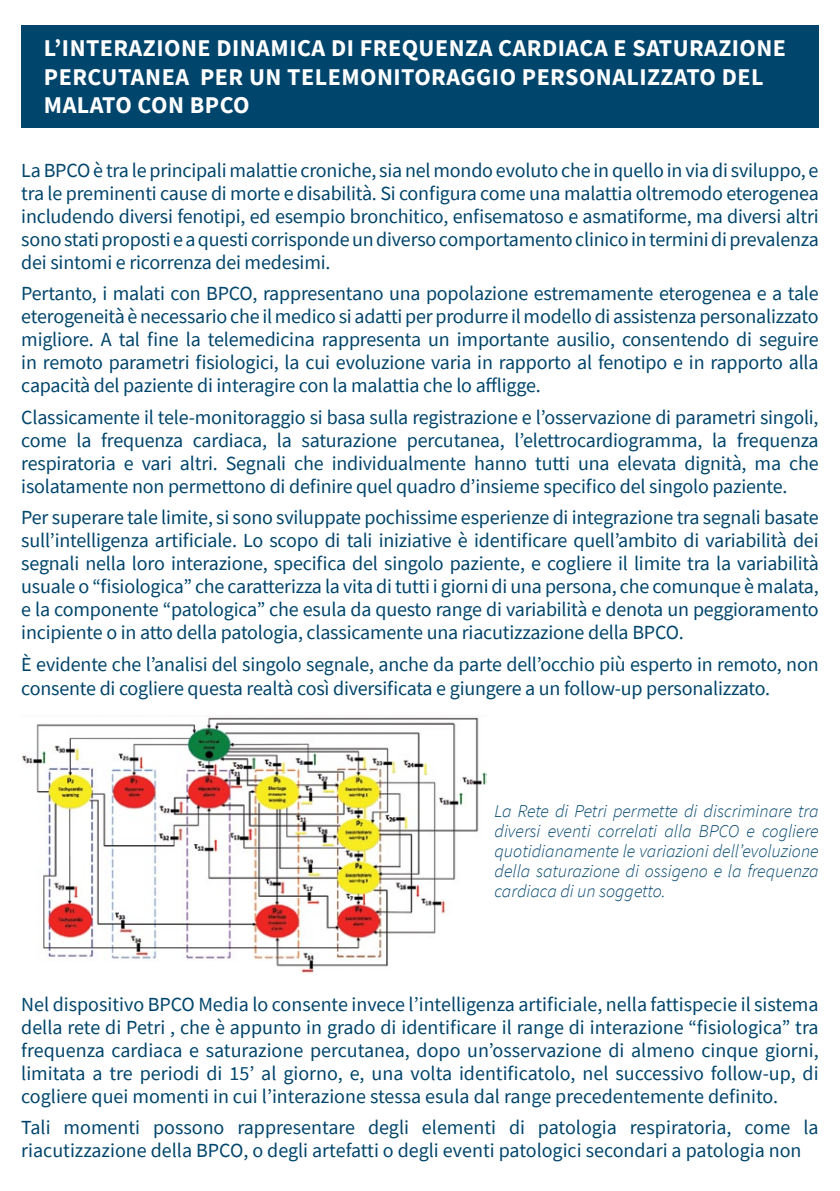
<style>
.page{position:relative;width:840px;height:1191px;background:#fff}
.page>*{position:absolute;margin:0;border:0;box-sizing:border-box;transform-origin:0 0}
.t1{font:700 24px/28.8px "Source Sans Pro";letter-spacing:.02em;color:#fff}
.t2{font:20px/23px "Source Sans Pro";letter-spacing:-.01em;color:#00456c;text-align:justify}
.t3{font:italic 300 18px/20px "Source Sans Pro";color:#00456c;text-align:justify}
</style>
<div class="page">
<div style="left:21px;top:26px;width:797px;height:102px;background:#00456c"></div>
<img style="left:21px;top:716px;width:465px;height:257px">
<p class="t1" style="left:44px;top:33px;width:743px">L’INTERAZIONE DINAMICA DI FREQUENZA CARDIACA E SATURAZIONE<br>PERCUTANEA PER UN TELEMONITORAGGIO PERSONALIZZATO DEL<br>MALATO CON BPCO</p>
<p class="t2" style="left:21px;top:158px;width:798px">La BPCO è tra le principali malattie croniche, sia nel mondo evoluto che in quello in via di sviluppo, e tra le preminenti cause di morte e disabilità. Si configura come una malattia oltremodo eterogenea includendo diversi fenotipi, ed esempio bronchitico, enfisematoso e asmatiforme, ma diversi altri sono stati proposti e a questi corrisponde un diverso comportamento clinico in termini di prevalenza dei sintomi e ricorrenza dei medesimi.</p>
<p class="t2" style="left:21px;top:282px;width:798px">Pertanto, i malati con BPCO, rappresentano una popolazione estremamente eterogenea e a tale eterogeneità è necessario che il medico si adatti per produrre il modello di assistenza personalizzato migliore. A tal fine la telemedicina rappresenta un importante ausilio, consentendo di seguire in remoto parametri fisiologici, la cui evoluzione varia in rapporto al fenotipo e in rapporto alla capacità del paziente di interagire con la malattia che lo affligge.</p>
<p class="t2" style="left:21px;top:405px;width:798px">Classicamente il tele-monitoraggio si basa sulla registrazione e l’osservazione di parametri singoli, come la frequenza cardiaca, la saturazione percutanea, l’elettrocardiogramma, la frequenza respiratoria e vari altri. Segnali che individualmente hanno tutti una elevata dignità, ma che isolatamente non permettono di definire quel quadro d’insieme specifico del singolo paziente.</p>
<p class="t2" style="left:21px;top:506px;width:798px">Per superare tale limite, si sono sviluppate pochissime esperienze di integrazione tra segnali basate sull’intelligenza artificiale. Lo scopo di tali iniziative è identificare quell’ambito di variabilità dei segnali nella loro interazione, specifica del singolo paziente, e cogliere il limite tra la variabilità usuale o “fisiologica” che caratterizza la vita di tutti i giorni di una persona, che comunque è malata, e la componente “patologica” che esula da questo range di variabilità e denota un peggioramento incipiente o in atto della patologia, classicamente una riacutizzazione della BPCO.</p>
<p class="t2" style="left:21px;top:652px;width:798px;line-height:24px">È evidente che l’analisi del singolo segnale, anche da parte dell’occhio più esperto in remoto, non consente di cogliere questa realtà così diversificata e giungere a un follow-up personalizzato.</p>
<p class="t3" style="left:494px;top:801px;width:325px">La Rete di Petri permette di discriminare tra diversi eventi correlati alla BPCO e cogliere quotidianamente le variazioni dell’evoluzione della saturazione di ossigeno e la frequenza cardiaca di un soggetto.</p>
<p class="t2" style="left:21px;top:992px;width:798px">Nel dispositivo BPCO Media lo consente invece l’intelligenza artificiale, nella fattispecie il sistema della rete di Petri , che è appunto in grado di identificare il range di interazione “fisiologica” tra frequenza cardiaca e saturazione percutanea, dopo un’osservazione di almeno cinque giorni, limitata a tre periodi di 15’ al giorno, e, una volta identificatolo, nel successivo follow-up, di cogliere quei momenti in cui l’interazione stessa esula dal range precedentemente definito.</p>
<p class="t2" style="left:21px;top:1115px;width:798px">Tali momenti possono rappresentare degli elementi di patologia respiratoria, come la riacutizzazione della BPCO, o degli artefatti o degli eventi patologici secondari a patologia non</p>
</div>
